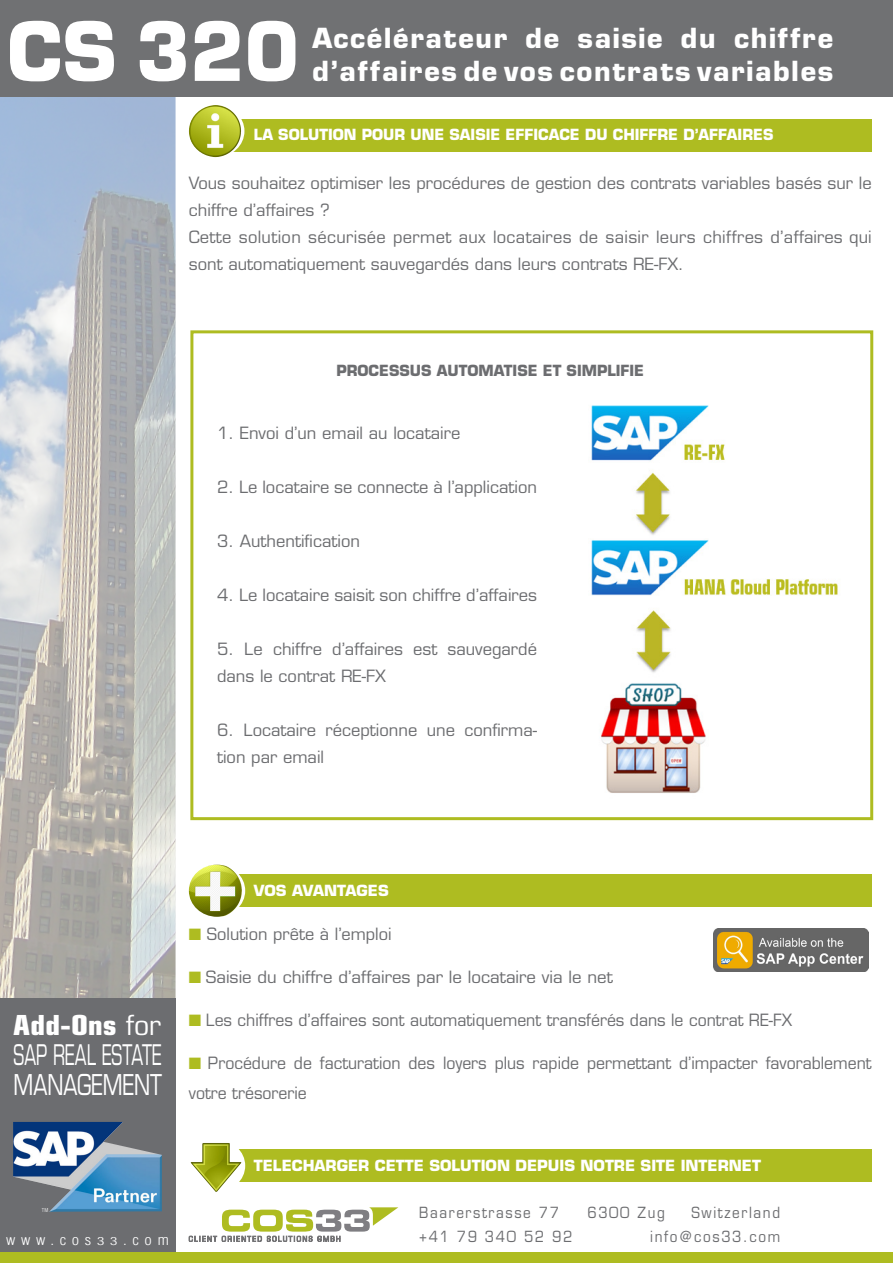
<style>
.page{position:relative;width:893px;height:1263px;background:#fff}
.page>*{position:absolute;margin:0;border:0;box-sizing:border-box;transform-origin:0 0}
.t1{font:700 79.5px "Eurostile LT Std";color:#fff;scale:.95 1}
.t2{font:27.9px "Eurostile LT Std";letter-spacing:-.005em;color:#fff;scale:.73 1}
.t3{font:27.75px "Eurostile LT Std";color:#fff;scale:.62 1}
.t4{font:700 condensed 27.75px "Eurostile LT Std";letter-spacing:-.005em;color:#fff;scale:1.18 1}
.t5{font:700 27px/33px "Eurostile LT Std";letter-spacing:.06em;color:#fff}
.t6{font:16.5px/27px "Eurostile LT Std";color:#6c6d70}
.t7{font:16.5px/31px "Eurostile LT Std";color:#6c6d70;scale:.96 1}
.t8{font:16.5px/27px "Eurostile LT Std";letter-spacing:.02em;color:#6c6d70}
.t9{font:700 15px "Eurostile LT Std";color:#fff}
.t10{font:15px "Eurostile LT Std";letter-spacing:.12em;color:#6c6d70;scale:.9 1}
.t11{font:700 15px "Eurostile LT Std";color:#6c6d70}
.t12{font:300 condensed 14.25px "Helvetica";letter-spacing:.34em;color:#fff;scale:1.17 1}
.t13{font:300 condensed 5.4px "Helvetica";color:#fff}
.s1{font-weight:400}
.s2{color:#aebc21}
.s3{font-size:10.8px}
</style>
<div class="page">
<div style="left:190px;top:330px;width:683px;height:490px;border:3px solid #aebc21"></div>
<img style="left:0;top:97px;width:176px;height:919px">
<div style="left:0;top:999px;width:175px;height:264px;background:#6c6d70"></div>
<div style="left:0;top:1252px;width:893px;height:11px;background:#aebc21"></div>
<div style="left:0;top:0;width:893px;height:97px;background:#707173"></div>
<div style="left:202px;top:119px;width:670px;height:33px;background:#aebc21"></div>
<svg style="left:189px;top:105px;width:55px;height:52px"></svg>
<img style="left:189px;top:122px;width:50px;height:35px">
<div style="left:221px;top:874px;width:651px;height:33px;background:#aebc21"></div>
<img style="left:189px;top:865px;width:53px;height:52px">
<div style="left:212px;top:1149px;width:660px;height:33px;background:#aebc21"></div>
<div style="left:189px;top:1140px;width:56px;height:52px;background:#fff;border-radius:50%"></div>
<img style="left:190px;top:1143px;width:52px;height:49px">
<svg style="left:189px;top:1207px;width:209px;height:35px"></svg>
<img style="left:13px;top:1122px;width:149px;height:90px">
<img style="left:591px;top:405px;width:247px;height:388px">
<img style="left:714px;top:929px;width:154px;height:42px">
<p class="t1" style="left:7px;top:2px;width:309px">CS 320</p>
<p class="t5" style="left:313px;top:21px;width:522px">Accélérateur de saisie du chiffre d’affaires de vos contrats variables</p>
<p class="t9" style="left:254px;top:126px;width:521px">LA SOLUTION POUR UNE SAISIE EFFICACE DU CHIFFRE D’AFFAIRES</p>
<p class="t6" style="left:189px;top:169px;width:684px">Vous souhaitez optimiser les procédures de gestion des contrats variables basés sur le chiffre d’affaires ?</p>
<p class="t8" style="left:189px;top:223px;width:684px">Cette solution sécurisée permet aux locataires de saisir leurs chiffres d’affaires qui sont automatiquement sauvegardés dans leurs contrats RE-FX.</p>
<p class="t11" style="left:336px;top:361px;width:309px">PROCESSUS AUTOMATISE ET SIMPLIFIE</p>
<p class="t6" style="left:217px;top:420px;width:245px">1. Envoi d’un email au locataire</p>
<p class="t6" style="left:217px;top:474px;width:321px">2. Le locataire se connecte à l’application</p>
<p class="t6" style="left:217px;top:528px;width:144px">3. Authentification</p>
<p class="t6" style="left:217px;top:582px;width:321px">4. Le locataire saisit son chiffre d’affaires</p>
<p class="t6" style="left:217px;top:636px;width:321px">5. Le chiffre d’affaires est sauvegardé dans le contrat RE-FX</p>
<p class="t6" style="left:217px;top:717px;width:321px">6. Locataire réceptionne une confirma&shy;tion par email</p>
<p class="t4" style="left:13px;top:1008px;width:127px">Add-Ons <span class="s1">for</span></p>
<p class="t3" style="left:14px;top:1038px;width:240px">SAP REAL ESTATE</p>
<p class="t2" style="left:14px;top:1068px;width:205px">MANAGEMENT</p>
<p class="t9" style="left:254px;top:881px;width:136px">VOS AVANTAGES</p>
<p class="t6" style="left:189px;top:920px;width:204px"><span class="s2">■</span> Solution prête à l’emploi</p>
<p class="t6" style="left:189px;top:963px;width:426px"><span class="s2">■</span> Saisie du chiffre d’affaires par le locataire via le net</p>
<p class="t7" style="left:189px;top:1004px;width:630px"><span class="s2">■</span> Les chiffres d’affaires sont automatiquement transférés dans le contrat RE-FX</p>
<p class="t7" style="left:189px;top:1047px;width:713px"><span class="s2">■</span> Procédure de facturation des loyers plus rapide permettant d’impacter favorablement votre trésorerie</p>
<p class="t13" style="left:42px;top:1206px;width:8px">TM</p>
<p class="t12" style="left:6px;top:1231px;width:140px">www.cos<span class="s3">33</span>.com</p>
<p class="t9" style="left:254px;top:1156px;width:509px">TELECHARGER CETTE SOLUTION DEPUIS NOTRE SITE INTERNET</p>
<p class="t10" style="left:419px;top:1203px;width:157px">Baarerstrasse 77</p>
<p class="t10" style="left:587px;top:1203px;width:87px">6300 Zug</p>
<p class="t10" style="left:691px;top:1203px;width:100px">Switzerland</p>
<p class="t10" style="left:419px;top:1227px;width:172px">+41 79 340 52 92</p>
<p class="t10" style="left:650px;top:1227px;width:146px">info@cos33.com</p>
</div>
